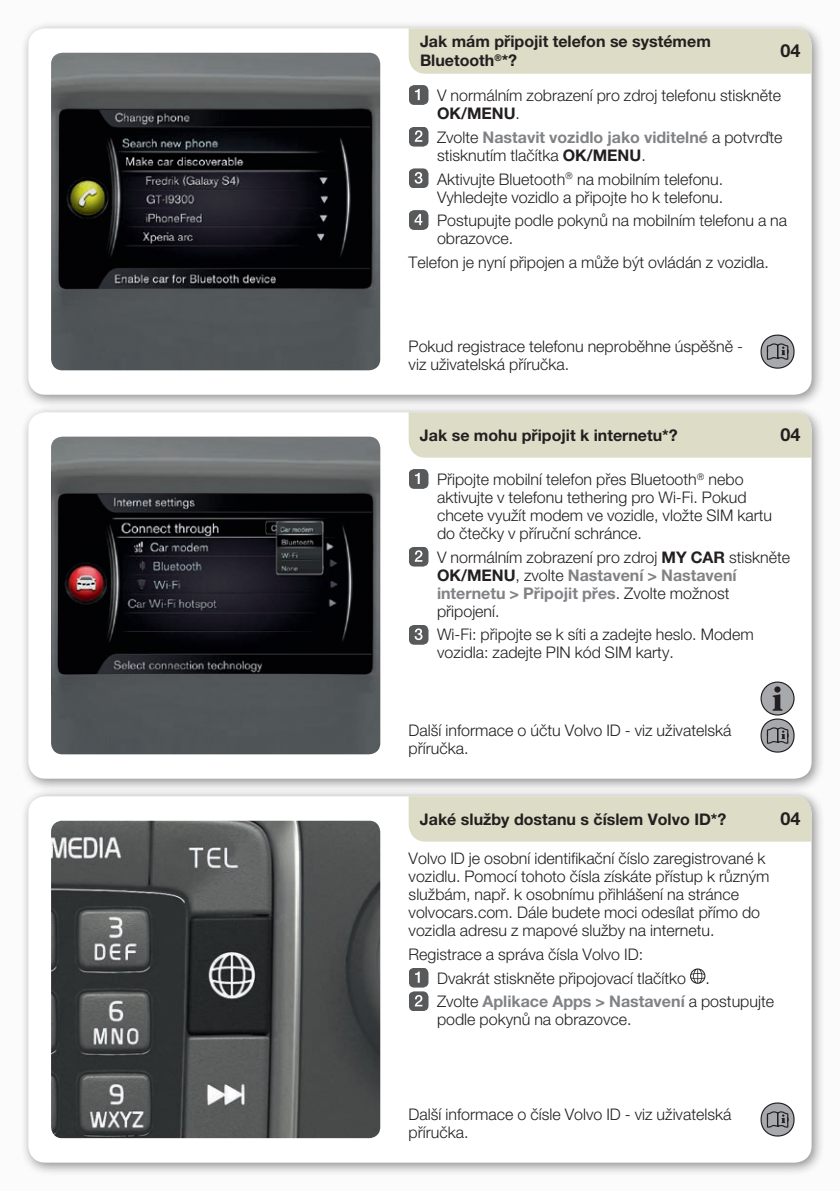
<style>
.page{position:relative;width:840px;height:1191px;background:#fff}
.page>*{position:absolute;margin:0;border:0;box-sizing:border-box;transform-origin:0 0}
.t1{font:700 18px "Helvetica Neue ECG";color:#231f20}
.t2{font:300 16px/18px "Helvetica Neue ECG";color:#231f20}
.t3{font:700 16px/19.2px "Helvetica Neue ECG";color:#231f20}
.s1{font-weight:700}
.s2{font-weight:700;color:#808285}
</style>
<div class="page">
<div style="left:0;top:0;width:839px;height:1191px;background:#fbfbfc"></div>
<div style="left:20px;top:20px;width:804px;height:388px;background:#231f20;opacity:.5"></div>
<div style="left:28px;top:28px;width:783px;height:367px;background:#fff;border-radius:17px"></div>
<div style="left:20px;top:404px;width:804px;height:388px;background:#231f20;opacity:.5"></div>
<div style="left:28px;top:412px;width:783px;height:366px;background:#fff;border-radius:17px"></div>
<div style="left:20px;top:788px;width:804px;height:388px;background:#231f20;opacity:.5"></div>
<div style="left:28px;top:796px;width:783px;height:366px;background:#fff;border-radius:17px"></div>
<img style="left:51px;top:53px;width:329px;height:317px">
<svg style="left:67px;top:109px;width:294px;height:1px"></svg>
<div style="left:408px;top:28px;width:403px;height:46px;background:#dddcc6"></div>
<img style="left:51px;top:437px;width:329px;height:317px">
<svg style="left:66px;top:493px;width:296px;height:1px"></svg>
<div style="left:408px;top:412px;width:403px;height:46px;background:#dddcc6"></div>
<div style="left:408px;top:796px;width:403px;height:45px;background:#dddcc6"></div>
<img style="left:51px;top:820px;width:329px;height:318px">
<svg style="left:409px;top:85px;width:19px;height:20px"></svg>
<svg style="left:409px;top:127px;width:19px;height:20px"></svg>
<svg style="left:409px;top:168px;width:19px;height:20px"></svg>
<svg style="left:409px;top:210px;width:19px;height:20px"></svg>
<svg style="left:760px;top:334px;width:34px;height:35px"></svg>
<svg style="left:409px;top:469px;width:19px;height:20px"></svg>
<svg style="left:409px;top:547px;width:19px;height:19px"></svg>
<svg style="left:409px;top:625px;width:19px;height:19px"></svg>
<svg style="left:760px;top:718px;width:34px;height:34px"></svg>
<div style="left:760px;top:682px;width:33px;height:33px;background:#a7a9ac;border-radius:50%"></div>
<div style="left:760px;top:681px;width:34px;height:34px;border:1px solid #231f20;border-radius:50%"></div>
<svg style="left:772px;top:686px;width:10px;height:24px"></svg>
<svg style="left:690px;top:968px;width:15px;height:15px"></svg>
<svg style="left:409px;top:968px;width:19px;height:43px"></svg>
<svg style="left:760px;top:1102px;width:34px;height:34px"></svg>
<p class="t3" style="left:420px;top:31px;width:292px">Jak mám připojit telefon se systémem<br>Bluetooth<sup>®</sup>*?</p>
<p class="t1" style="left:780px;top:40px;width:22px">04</p>
<p class="t2" style="left:437px;top:86px;width:345px">V normálním zobrazení pro zdroj telefonu stiskněte<br><span class="s1">OK/MENU</span>.</p>
<p class="t2" style="left:437px;top:128px;width:347px">Zvolte <span class="s2">Nastavit vozidlo jako viditelné</span> a potvrďte stisknutím tlačítka <span class="s1">OK/MENU</span>.</p>
<p class="t2" style="left:437px;top:170px;width:287px">Aktivujte Bluetooth<sup>®</sup> na mobilním telefonu.<br>Vyhledejte vozidlo a připojte ho k telefonu.</p>
<p class="t2" style="left:437px;top:211px;width:351px">Postupujte podle pokynů na mobilním telefonu a na obrazovce.</p>
<p class="t2" style="left:408px;top:253px;width:361px">Telefon je nyní připojen a může být ovládán z vozidla.</p>
<p class="t2" style="left:408px;top:337px;width:336px">Pokud registrace telefonu neproběhne úspěšně - viz uživatelská příručka.</p>
<p class="t3" style="left:420px;top:425px;width:259px">Jak se mohu připojit k internetu*?</p>
<p class="t1" style="left:780px;top:423px;width:22px">04</p>
<p class="t2" style="left:437px;top:470px;width:336px">Připojte mobilní telefon přes Bluetooth<sup>®</sup> nebo aktivujte v telefonu tethering pro Wi-Fi. Pokud chcete využít modem ve vozidle, vložte SIM kartu do čtečky v příruční schránce.</p>
<p class="t2" style="left:437px;top:548px;width:354px">V normálním zobrazení pro zdroj <span class="s1">MY CAR</span> stiskněte <span class="s1">OK/MENU</span>, zvolte <span class="s2">Nastavení &gt; Nastavení internetu &gt; Připojit přes</span>. Zvolte možnost připojení.</p>
<p class="t2" style="left:437px;top:626px;width:318px">Wi-Fi: připojte se k síti a zadejte heslo. Modem vozidla: zadejte PIN kód SIM karty.</p>
<p class="t2" style="left:408px;top:721px;width:324px">Další informace o účtu Volvo ID - viz uživatelská příručka.</p>
<p class="t3" style="left:420px;top:809px;width:308px">Jaké služby dostanu s číslem Volvo ID*?</p>
<p class="t1" style="left:780px;top:807px;width:22px">04</p>
<p class="t2" style="left:408px;top:849px;width:362px">Volvo ID je osobní identifikační číslo zaregistrované k vozidlu. Pomocí tohoto čísla získáte přístup k různým službám, např. k osobnímu přihlášení na stránce volvocars.com. Dále budete moci odesílat přímo do vozidla adresu z mapové služby na internetu.</p>
<p class="t2" style="left:437px;top:942px;width:338px;line-height:23.6px;text-indent:-28px">Registrace a správa čísla Volvo ID:<br>Dvakrát stiskněte připojovací tlačítko .<br>Zvolte <span class="s2">Aplikace Apps &gt; Nastavení</span> a postupujte</p>
<p class="t2" style="left:437px;top:1010px;width:196px">podle pokynů na obrazovce.</p>
<p class="t2" style="left:408px;top:1105px;width:324px">Další informace o čísle Volvo ID - viz uživatelská příručka.</p>
</div>
